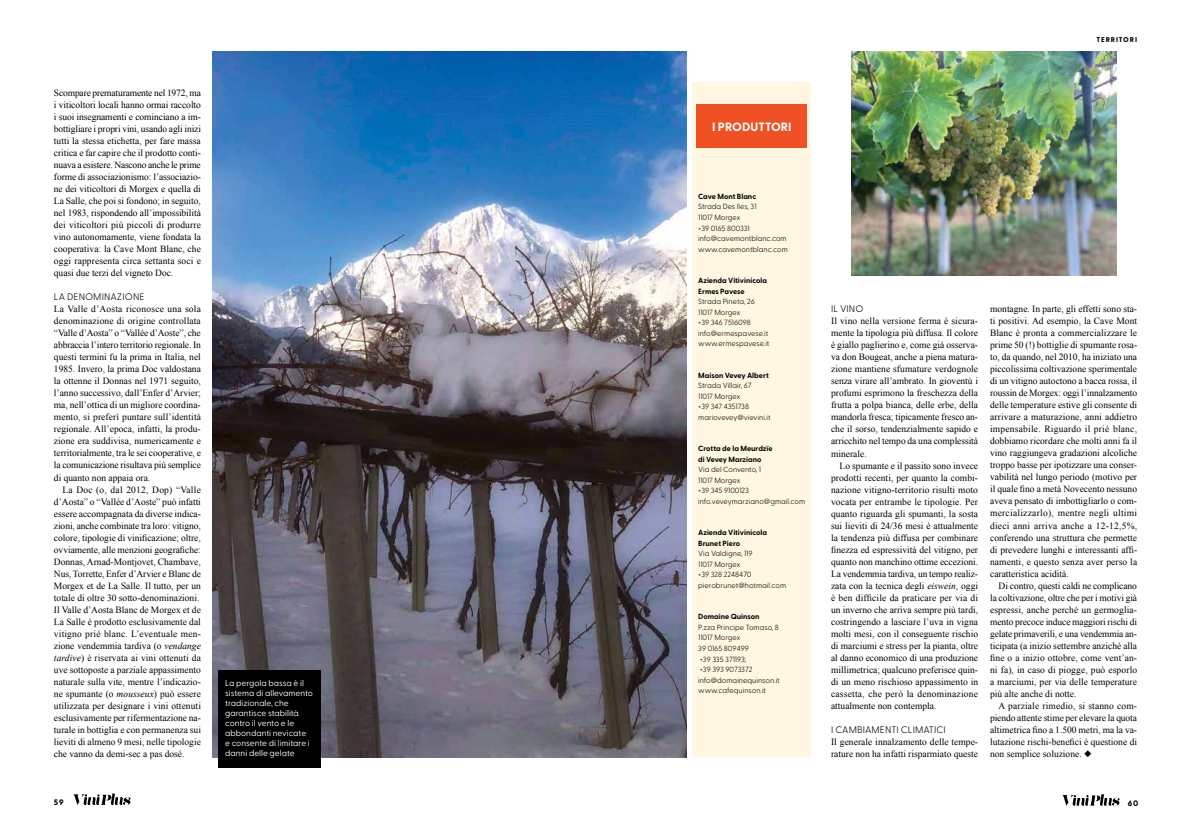
<style>
.page{position:relative;width:1191px;height:823px;background:#fff}
.page>*{position:absolute;margin:0;border:0;box-sizing:border-box;transform-origin:0 0}
.t1{font:700 12px "Greycliff CF";letter-spacing:.01em;color:#fff}
.t2{font:9.5px/12px "Times New Roman";color:#000;text-align:justify}
.t3{font:300 9.5px "Greycliff CF";letter-spacing:.01em;color:#000}
.t4{font:8.5px/10px "Greycliff CF";color:#fff}
.t5{font:800 8px "Greycliff CF";color:#000}
.t6{font:300 7.5px/10.5px "Greycliff CF";color:#000}
.t7{font:700 7.5px/10.5px "Greycliff CF";color:#000}
.t8{font:800 7px "Greycliff CF";letter-spacing:.13em;color:#000}
.s1{font-style:italic}
</style>
<div class="page">
<svg style="left:1062px;top:794px;width:57px;height:11px"></svg>
<svg style="left:73px;top:793px;width:57px;height:11px"></svg>
<div style="left:693px;top:82px;width:118px;height:674px;background:#fff7e1"></div>
<img style="left:213px;top:51px;width:473px;height:705px">
<img style="left:851px;top:51px;width:265px;height:224px">
<div style="left:696px;top:104px;width:111px;height:44px;background:#f05124"></div>
<div style="left:218px;top:670px;width:102px;height:97px;background:#000"></div>
<p class="t2" style="left:54px;top:87px;width:148px">Scompare prematuramente nel 1972, ma i viticoltori locali hanno ormai raccolto i suoi insegnamenti e cominciano a im&shy;bottigliare i propri vini, usando agli inizi tutti la stessa etichetta, per fare massa critica e far capire che il prodotto conti&shy;nuava a esistere. Nascono anche le prime forme di associazionismo: l’associazio&shy;ne dei viticoltori di Morgex e quella di La Salle, che poi si fondono; in seguito, nel 1983, rispondendo all’impossibilità dei viticoltori più piccoli di produrre vino autonomamente, viene fondata la cooperativa: la Cave Mont Blanc, che oggi rappresenta circa settanta soci e quasi due terzi del vigneto Doc.</p>
<p class="t3" style="left:54px;top:290px;width:92px">LA DENOMINAZIONE</p>
<p class="t2" style="left:54px;top:303px;width:148px">La Valle d’Aosta riconosce una sola denominazione di origine controllata “Valle d’Aosta” o “Vallée d’Aoste”, che abbraccia l’intero territorio regionale. In questi termini fu la prima in Italia, nel 1985. Invero, la prima Doc valdostana la ottenne il Donnas nel 1971 seguito, l’anno successivo, dall’Enfer d’Arvier; ma, nell’ottica di un migliore coordina&shy;mento, si preferì puntare sull’identità regionale. All’epoca, infatti, la produ&shy;zione era suddivisa, numericamente e territorialmente, tra le sei cooperative, e la comunicazione risultava più semplice di quanto non appaia ora.</p>
<p class="t2" style="left:54px;top:483px;width:149px;text-align:left;text-indent:9px">La Doc (o, dal 2012, Dop) “Valle d’Aosta” o “Vallée d’Aoste” può infatti essere accompagnata da diverse indica&shy;zioni, anche combinate tra loro: vitigno, colore, tipologie di vinificazione; oltre, ovviamente, alle menzioni geografiche:<br>Donnas, Arnad-Montjovet, Chambave, Nus, Torrette, Enfer d’Arvier e Blanc de Morgex et de La Salle. Il tutto, per un totale di oltre 30 sotto-denominazioni.<br>Il Valle d’Aosta Blanc de Morgex et de La Salle è prodotto esclusivamente dal vitigno prié blanc. L’eventuale men&shy;zione vendemmia tardiva (o <span class="s1">vendange tardive</span>) è riservata ai vini ottenuti da uve sottoposte a parziale appassimento naturale sulla vite, mentre l’indicazio&shy;ne spumante (o <span class="s1">mousseux</span>) può essere utilizzata per designare i vini ottenuti esclusivamente per rifermentazione na&shy;turale in bottiglia e con permanenza sui lieviti di almeno 9 mesi, nelle tipologie che vanno da demi-sec a pas dosé.</p>
<p class="t4" style="left:225px;top:677px;width:89px">La pergola bassa è il sistema di allevamento tradizionale, che garantisce stabilità contro il vento e le abbondanti nevicate e consente di limitare i danni delle gelate</p>
<p class="t8" style="left:1096px;top:34px;width:42px">TERRITORI</p>
<p class="t1" style="left:712px;top:117px;width:81px">I PRODUTTORI</p>
<p class="t7" style="left:698px;top:191px;width:59px">Cave Mont Blanc</p>
<p class="t6" style="left:698px;top:201px;width:91px">Strada Des Iles, 31<br>11017 Morgex<br>+39 0165 800331 info@cavemontblanc.com www.cavemontblanc.com</p>
<p class="t7" style="left:698px;top:275px;width:70px">Azienda Vitivinicola<br>Ermes Pavese</p>
<p class="t6" style="left:698px;top:295px;width:73px">Strada Pineta, 26<br>11017 Morgex<br>+39 346 7516098 info@ermespavese.it www.ermespavese.it</p>
<p class="t7" style="left:698px;top:369px;width:72px">Maison Vevey Albert</p>
<p class="t6" style="left:698px;top:379px;width:74px">Strada Villair, 67<br>11017 Morgex<br>+39 347 4351738 mariovevey@vievini.it</p>
<p class="t7" style="left:698px;top:443px;width:76px">Crotta de la Meurdzïe di Vevey Marziano</p>
<p class="t6" style="left:698px;top:463px;width:108px">Via del Convento, 1<br>11017 Morgex<br>+39 345 9100123 info.veveymarziano@gmail.com</p>
<p class="t7" style="left:698px;top:527px;width:70px">Azienda Vitivinicola<br>Brunet Piero</p>
<p class="t6" style="left:698px;top:547px;width:89px">Via Valdigne, 119<br>11017 Morgex<br>+39 328 2248470 pierobrunet@hotmail.com</p>
<p class="t7" style="left:698px;top:611px;width:63px">Domaine Quinson</p>
<p class="t6" style="left:698px;top:621px;width:83px">P.zza Principe Tomaso, 8<br>11017 Morgex<br>39 0165 809499<br>+39 335 371193;<br>+39 393 9073372 info@domainequinson.it www.cafequinson.it</p>
<p class="t3" style="left:831px;top:302px;width:34px">IL VINO</p>
<p class="t2" style="left:831px;top:315px;width:149px">Il vino nella versione ferma è sicura&shy;mente la tipologia più diffusa. Il colore è giallo paglierino e, come già osserva&shy;va don Bougeat, anche a piena matura&shy;zione mantiene sfumature verdognole senza virare all’ambrato. In gioventù i profumi esprimono la freschezza della frutta a polpa bianca, delle erbe, della mandorla fresca; tipicamente fresco an&shy;che il sorso, tendenzialmente sapido e arricchito nel tempo da una complessità minerale.</p>
<p class="t2" style="left:831px;top:459px;width:149px;text-indent:9px">Lo spumante e il passito sono invece prodotti recenti, per quanto la combi&shy;nazione vitigno-territorio risulti moto vocata per entrambe le tipologie. Per quanto riguarda gli spumanti, la sosta sui lieviti di 24/36 mesi è attualmente la tendenza più diffusa per combinare finezza ed espressività del vitigno, per quanto non manchino ottime eccezioni.<br>La vendemmia tardiva, un tempo realiz&shy;zata con la tecnica degli <span class="s1">eiswein</span>, oggi è ben difficile da praticare per via di un inverno che arriva sempre più tardi, costringendo a lasciare l’uva in vigna molti mesi, con il conseguente rischio di marciumi e stress per la pianta, oltre al danno economico di una produzione millimetrica; qualcuno preferisce quin&shy;di un meno rischioso appassimento in cassetta, che però la denominazione attualmente non contempla.</p>
<p class="t3" style="left:831px;top:722px;width:116px">I CAMBIAMENTI CLIMATICI</p>
<p class="t2" style="left:831px;top:735px;width:148px">Il generale innalzamento delle tempe&shy;rature non ha infatti risparmiato queste</p>
<p class="t2" style="left:990px;top:303px;width:149px">montagne. In parte, gli effetti sono sta&shy;ti positivi. Ad esempio, la Cave Mont Blanc è pronta a commercializzare le prime 50 (!) bottiglie di spumante rosa&shy;to, da quando, nel 2010, ha iniziato una piccolissima coltivazione sperimentale di un vitigno autoctono a bacca rossa, il roussin de Morgex: oggi l’innalzamento delle temperature estive gli consente di arrivare a maturazione, anni addietro impensabile. Riguardo il prié blanc, dobbiamo ricordare che molti anni fa il vino raggiungeva gradazioni alcoliche troppo basse per ipotizzare una conser&shy;vabilità nel lungo periodo (motivo per il quale fino a metà Novecento nessuno aveva pensato di imbottigliarlo o com&shy;mercializzarlo), mentre negli ultimi dieci anni arriva anche a 12-12,5%, conferendo una struttura che permette di prevedere lunghi e interessanti affi&shy;namenti, e questo senza aver perso la caratteristica acidità.</p>
<p class="t2" style="left:990px;top:579px;width:149px;text-indent:9px">Di contro, questi caldi ne complicano la coltivazione, oltre che per i motivi già espressi, anche perché un germoglia&shy;mento precoce induce maggiori rischi di gelate primaverili, e una vendemmia an&shy;ticipata (a inizio settembre anziché alla fine o a inizio ottobre, come vent’an&shy;ni fa), in caso di piogge, può esporlo a marciumi, per via delle temperature più alte anche di notte.</p>
<p class="t2" style="left:990px;top:699px;width:148px;text-indent:9px">A parziale rimedio, si stanno com&shy;piendo attente stime per elevare la quota altimetrica fino a 1.500 metri, ma la va&shy;lutazione rischi-benefici è questione di non semplice soluzione. ◆</p>
<p class="t5" style="left:54px;top:795px;width:11px">59</p>
<p class="t5" style="left:1127px;top:796px;width:12px">60</p>
</div>
